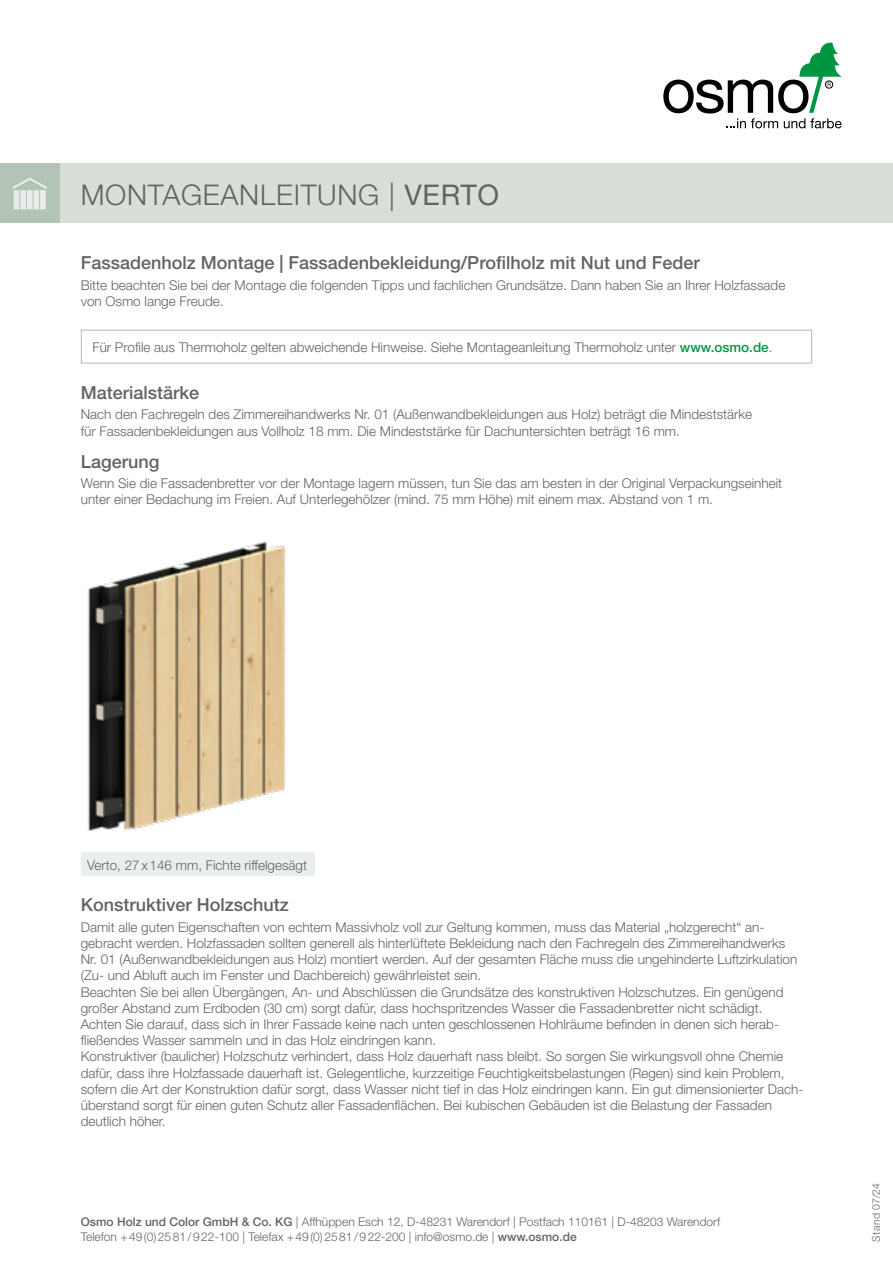
<style>
.page{position:relative;width:893px;height:1263px;background:#fff}
.page>*{position:absolute;margin:0;border:0;box-sizing:border-box;transform-origin:0 0}
.Thema__Headline{font:300 28.5px "Helvetica Neue";letter-spacing:.025em;color:#646363}
.t1{font:500 18px "Helvetica Neue";color:#646363}
.t2{font:300 13.5px/16.2px "Helvetica Neue";color:#646363}
.t3{font:300 12px/15px "Helvetica Neue";color:#646363}
.t4{font:300 10.5px "Helvetica Neue";letter-spacing:.04em;color:#646363}
.s1{font-weight:400}
.s2{font-weight:500;color:#009641}
.s3{font-weight:500}
</style>
<div class="page">
<svg style="left:663px;top:43px;width:179px;height:85px"></svg>
<div style="left:60px;top:164px;width:833px;height:59px;background:#d7dfd8"></div>
<div style="left:0;top:164px;width:60px;height:59px;background:#b3c3b5"></div>
<svg style="left:12px;top:177px;width:35px;height:14px"></svg>
<svg style="left:20px;top:190px;width:6px;height:19px"></svg>
<div style="left:14px;top:190px;width:5px;height:19px;background:#e9edea"></div>
<svg style="left:27px;top:190px;width:6px;height:19px"></svg>
<div style="left:34px;top:190px;width:5px;height:19px;background:#e9edea"></div>
<div style="left:40px;top:190px;width:6px;height:19px;background:#e9edea"></div>
<div style="left:81px;top:330px;width:731px;height:34px;border:1px solid #b3c3b5"></div>
<img style="left:88px;top:541px;width:198px;height:290px">
<div style="left:81px;top:853px;width:234px;height:23px;background:#ebefec"></div>
<p class="Thema__Headline" style="left:81px;top:177px;width:420px">MONTAGEANLEITUNG | <span class="s1">VERTO</span></p>
<p class="t1" style="left:81px;top:252px;width:620px">Fassadenholz Montage | Fassadenbekleidung/Profilholz mit Nut und Feder</p>
<p class="t2" style="left:81px;top:276px;width:706px">Bitte beachten Sie bei der Montage die folgenden Tipps und fachlichen Grundsätze. Dann haben Sie an Ihrer Holzfassade von Osmo lange Freude.</p>
<p class="t2" style="left:92px;top:339px;width:681px">Für Profile aus Thermoholz gelten abweichende Hinweise. Siehe Montageanleitung Thermoholz unter <span class="s2">www.osmo.de</span>.</p>
<p class="t1" style="left:81px;top:382px;width:120px">Materialstärke</p>
<p class="t2" style="left:81px;top:406px;width:673px">Nach den Fachregeln des Zimmereihandwerks Nr. 01 (Außenwandbekleidungen aus Holz) beträgt die Mindeststärke für Fassadenbekleidungen aus Vollholz 18 mm. Die Mindeststärke für Dachuntersichten beträgt 16 mm.</p>
<p class="t1" style="left:81px;top:451px;width:80px">Lagerung</p>
<p class="t2" style="left:81px;top:475px;width:703px">Wenn Sie die Fassadenbretter vor der Montage lagern müssen, tun Sie das am besten in der Original Verpackungseinheit unter einer Bedachung im Freien. Auf Unterlegehölzer (mind. 75 mm Höhe) mit einem max. Abstand von 1 m.</p>
<p class="t2" style="left:87px;top:856px;width:221px">Verto, 27x146 mm, Fichte riffelgesägt</p>
<p class="t1" style="left:81px;top:894px;width:210px">Konstruktiver Holzschutz</p>
<p class="t2" style="left:81px;top:918px;width:724px">Damit alle guten Eigenschaften von echtem Massivholz voll zur Geltung kommen, muss das Material „holzgerecht“ an&shy;gebracht werden. Holzfassaden sollten generell als hinterlüftete Bekleidung nach den Fachregeln des Zimmereihandwerks Nr. 01 (Außenwandbekleidungen aus Holz) montiert werden. Auf der gesamten Fläche muss die ungehinderte Luftzirkulation (Zu- und Abluft auch im Fenster und Dachbereich) gewährleistet sein.<br>Beachten Sie bei allen Übergängen, An- und Abschlüssen die Grundsätze des konstruktiven Holzschutzes. Ein genügend großer Abstand zum Erdboden (30 cm) sorgt dafür, dass hochspritzendes Wasser die Fassadenbretter nicht schädigt.<br>Achten Sie darauf, dass sich in Ihrer Fassade keine nach unten geschlossenen Hohlräume befinden in denen sich herab&shy;fließendes Wasser sammeln und in das Holz eindringen kann.<br>Konstruktiver (baulicher) Holzschutz verhindert, dass Holz dauerhaft nass bleibt. So sorgen Sie wirkungsvoll ohne Chemie dafür, dass ihre Holzfassade dauerhaft ist. Gelegentliche, kurzzeitige Feuchtigkeitsbelastungen (Regen) sind kein Problem, sofern die Art der Konstruktion dafür sorgt, dass Wasser nicht tief in das Holz eindringen kann. Ein gut dimensionierter Dach&shy;überstand sorgt für einen guten Schutz aller Fassadenflächen. Bei kubischen Gebäuden ist die Belastung der Fassaden deutlich höher.</p>
<p class="t3" style="left:81px;top:1213px;width:641px"><span class="s3">Osmo Holz und Color GmbH &amp; Co. KG</span> | Affhüppen Esch 12, D-48231 Warendorf | Postfach 110161 | D-48203 Warendorf<br>Telefon +49(0)2581/922-100 | Telefax +49(0)2581/922-200 | info@osmo.de | <span class="s3">www.osmo.de</span></p>
<p class="t4" style="left:870px;top:1242px;width:60px;rotate:-90deg">Stand 07/24</p>
</div>
